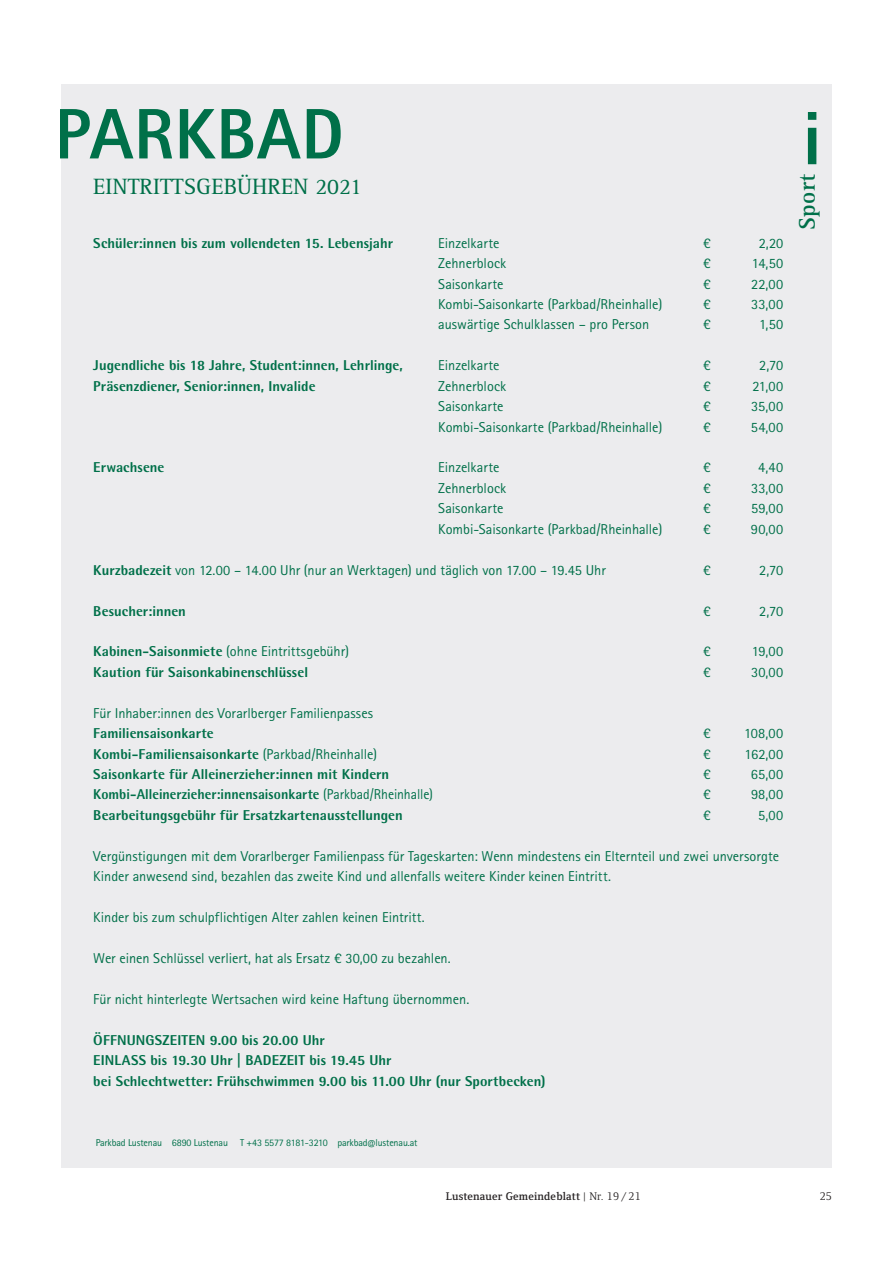
<style>
.page{position:relative;width:893px;height:1263px;background:#fff}
.page>*{position:absolute;margin:0;border:0;box-sizing:border-box;transform-origin:0 0}
.t1{font:800 71.55px "Rotis Sans Serif Pro";letter-spacing:.01em;color:#007049}
.t2{font:700 23.4px "Rotis Serif Pro";letter-spacing:.01em;color:#007049}
.t3{font:22.95px "Rotis Serif Pro";color:#007049}
.t4{font:14.25px/20.4px "Rotis Sans Serif Pro";color:#007049}
.t5{font:800 14.25px/20.4px "Rotis Semi Sans Pro";color:#007049}
.t6{font:800 14.25px "Rotis Semi Sans Pro";color:#007049;scale:.96 1}
.t7{font:600 11.4px "Foundry Form Serif";letter-spacing:.015em;color:#231f20}
.t8{font:11.4px "Foundry Form Serif";color:#231f20}
.t9{font:10.05px "Rotis Sans Serif Pro";letter-spacing:-.015em;color:#007049}
.s1{font-family:"Rotis Semi Sans Pro";font-weight:800}
.s2{font-family:"Rotis Sans Serif Pro";font-weight:400}
.s3{font-weight:400}
</style>
<div class="page">
<div style="left:61px;top:84px;width:771px;height:1083px;background:#ececee"></div>
<svg style="left:808px;top:112px;width:8px;height:52px"></svg>
<h1 class="t1" style="left:54px;top:92px;width:291px">PARKBAD</h1>
<h3 class="t3" style="left:93px;top:173px;width:270px">EINTRITTSGEBÜHREN 2021</h3>
<p class="t5" style="left:93px;top:234px;width:301px">Schüler:innen bis zum vollendeten 15. Lebensjahr</p>
<p class="t4" style="left:438px;top:234px;width:63px">Einzelkarte</p>
<p class="t4" style="left:703px;top:234px;width:9px">€</p>
<p class="t4" style="left:759px;top:234px;width:26px">2,20</p>
<p class="t4" style="left:438px;top:254px;width:69px">Zehnerblock</p>
<p class="t4" style="left:703px;top:254px;width:9px">€</p>
<p class="t4" style="left:752px;top:254px;width:33px">14,50</p>
<p class="t4" style="left:438px;top:274px;width:67px">Saisonkarte</p>
<p class="t4" style="left:703px;top:274px;width:9px">€</p>
<p class="t4" style="left:751px;top:274px;width:34px">22,00</p>
<p class="t4" style="left:438px;top:295px;width:226px">Kombi-Saisonkarte (Parkbad/Rheinhalle)</p>
<p class="t4" style="left:703px;top:295px;width:9px">€</p>
<p class="t4" style="left:751px;top:295px;width:34px">33,00</p>
<p class="t4" style="left:438px;top:315px;width:213px">auswärtige Schulklassen – pro Person</p>
<p class="t4" style="left:703px;top:315px;width:9px">€</p>
<p class="t4" style="left:759px;top:315px;width:26px">1,50</p>
<p class="t5" style="left:93px;top:357px;width:311px">Jugendliche bis 18 Jahre, Student:innen, Lehrlinge,</p>
<p class="t4" style="left:438px;top:356px;width:63px">Einzelkarte</p>
<p class="t4" style="left:703px;top:356px;width:9px">€</p>
<p class="t4" style="left:759px;top:356px;width:25px">2,70</p>
<p class="t5" style="left:93px;top:377px;width:224px">Präsenzdiener, Senior:innen, Invalide</p>
<p class="t4" style="left:438px;top:377px;width:69px">Zehnerblock</p>
<p class="t4" style="left:703px;top:377px;width:9px">€</p>
<p class="t4" style="left:752px;top:377px;width:32px">21,00</p>
<p class="t4" style="left:438px;top:397px;width:67px">Saisonkarte</p>
<p class="t4" style="left:703px;top:397px;width:9px">€</p>
<p class="t4" style="left:751px;top:397px;width:34px">35,00</p>
<p class="t4" style="left:438px;top:418px;width:225px">Kombi-Saisonkarte (Parkbad/Rheinhalle)</p>
<p class="t4" style="left:703px;top:418px;width:9px">€</p>
<p class="t4" style="left:751px;top:418px;width:34px">54,00</p>
<p class="t5" style="left:93px;top:459px;width:73px">Erwachsene</p>
<p class="t4" style="left:438px;top:458px;width:63px">Einzelkarte</p>
<p class="t4" style="left:703px;top:458px;width:9px">€</p>
<p class="t4" style="left:758px;top:458px;width:26px">4,40</p>
<p class="t4" style="left:438px;top:479px;width:69px">Zehnerblock</p>
<p class="t4" style="left:703px;top:479px;width:9px">€</p>
<p class="t4" style="left:751px;top:479px;width:34px">33,00</p>
<p class="t4" style="left:438px;top:499px;width:67px">Saisonkarte</p>
<p class="t4" style="left:703px;top:499px;width:9px">€</p>
<p class="t4" style="left:751px;top:499px;width:34px">59,00</p>
<p class="t4" style="left:438px;top:520px;width:225px">Kombi-Saisonkarte (Parkbad/Rheinhalle)</p>
<p class="t4" style="left:703px;top:520px;width:9px">€</p>
<p class="t4" style="left:751px;top:520px;width:34px">90,00</p>
<p class="t4" style="left:93px;top:561px;width:514px"><span class="s1">Kurzbadezeit</span> von 12.00 – 14.00 Uhr (nur an Werktagen) und täglich von 17.00 – 19.45 Uhr</p>
<p class="t4" style="left:703px;top:561px;width:9px">€</p>
<p class="t4" style="left:759px;top:561px;width:26px">2,70</p>
<p class="t5" style="left:93px;top:602px;width:94px">Besucher:innen</p>
<p class="t4" style="left:703px;top:601px;width:9px">€</p>
<p class="t4" style="left:759px;top:601px;width:25px">2,70</p>
<p class="t4" style="left:93px;top:642px;width:257px"><span class="s1">Kabinen-Saisonmiete</span> (ohne Eintrittsgebühr)</p>
<p class="t4" style="left:703px;top:642px;width:9px">€</p>
<p class="t4" style="left:752px;top:642px;width:33px">19,00</p>
<p class="t5" style="left:93px;top:663px;width:216px">Kaution für Saisonkabinenschlüssel</p>
<p class="t4" style="left:703px;top:663px;width:9px">€</p>
<p class="t4" style="left:751px;top:663px;width:34px">30,00</p>
<p class="t4" style="left:93px;top:704px;width:281px">Für Inhaber:innen des Vorarlberger Familienpasses</p>
<p class="t5" style="left:93px;top:725px;width:122px">Familiensaisonkarte</p>
<p class="t4" style="left:703px;top:724px;width:9px">€</p>
<p class="t4" style="left:744px;top:724px;width:41px">108,00</p>
<p class="t5" style="left:93px;top:745px;width:285px">Kombi-Familiensaisonkarte <span class="s2">(Parkbad/Rheinhalle)</span></p>
<p class="t4" style="left:703px;top:745px;width:9px">€</p>
<p class="t4" style="left:744px;top:745px;width:40px">162,00</p>
<p class="t5" style="left:93px;top:765px;width:297px">Saisonkarte für Alleinerzieher:innen mit Kindern</p>
<p class="t4" style="left:703px;top:765px;width:9px">€</p>
<p class="t4" style="left:751px;top:765px;width:34px">65,00</p>
<p class="t6" style="left:93px;top:789px;width:355px">Kombi-Alleinerzieher:innensaisonkarte <span class="s2">(Parkbad/Rheinhalle)</span></p>
<p class="t4" style="left:703px;top:785px;width:9px">€</p>
<p class="t4" style="left:751px;top:785px;width:34px">98,00</p>
<p class="t5" style="left:93px;top:806px;width:311px">Bearbeitungsgebühr für Ersatzkartenausstellungen</p>
<p class="t4" style="left:703px;top:806px;width:9px">€</p>
<p class="t4" style="left:758px;top:806px;width:27px">5,00</p>
<p class="t4" style="left:93px;top:847px;width:687px">Vergünstigungen mit dem Vorarlberger Familienpass für Tageskarten: Wenn mindestens ein Elternteil und zwei unversorgte<br>Kinder anwesend sind, bezahlen das zweite Kind und allenfalls weitere Kinder keinen Eintritt.</p>
<p class="t4" style="left:93px;top:908px;width:333px">Kinder bis zum schulpflichtigen Alter zahlen keinen Eintritt.</p>
<p class="t4" style="left:93px;top:949px;width:359px">Wer einen Schlüssel verliert, hat als Ersatz € 30,00 zu bezahlen.</p>
<p class="t4" style="left:93px;top:990px;width:377px">Für nicht hinterlegte Wertsachen wird keine Haftung übernommen.</p>
<p class="t5" style="left:93px;top:1031px;width:454px">ÖFFNUNGSZEITEN 9.00 bis 20.00 Uhr<br>EINLASS bis 19.30 Uhr | BADEZEIT bis 19.45 Uhr<br>bei Schlechtwetter: Frühschwimmen 9.00 bis 11.00 Uhr (nur Sportbecken)</p>
<h2 class="t2" style="left:793px;top:230px;width:57px;rotate:-90deg">Sport</h2>
<p class="t9" style="left:96px;top:1139px;width:338px">R thausstraße 1 · A-6890 Lustenau · T +43 5 7 8181-1200 · gemeindeamt@lustenau.at</p>
<p class="t9" style="left:96px;top:1139px;width:323px">Parkbad Lustenau 6890 Lustenau T +43 5577 8181-3210 parkbad@lustenau.at</p>
<p class="t7" style="left:446px;top:1190px;width:196px">Lustenauer Gemeindeblatt <span class="s3">| Nr. 19 / 21</span></p>
<p class="t8" style="left:820px;top:1190px;width:14px">25</p>
</div>
